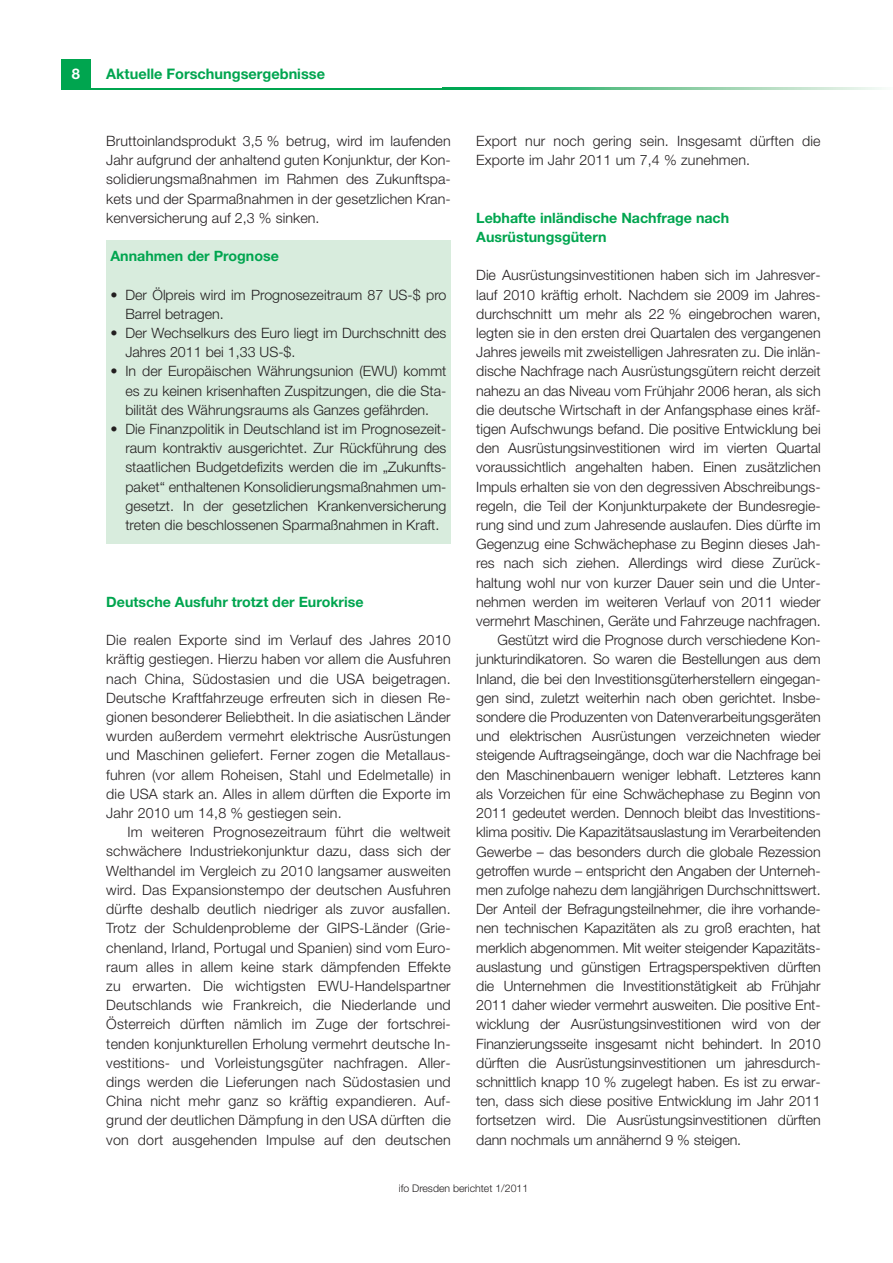
<style>
.page{position:relative;width:893px;height:1263px;background:#fff}
.page>*{position:absolute;margin:0;border:0;box-sizing:border-box;transform-origin:0 0}
.t1{font:700 14.7px "Helvetica Neue";color:#fff}
.t2{font:700 14.55px "Helvetica Neue";color:#00a54f}
.t3{font:300 14.25px/19.2px "Helvetica Neue";letter-spacing:-.005em;color:#231f20;text-align:justify}
.t4{font:700 14.25px/19.2px "Helvetica Neue";color:#00a54f}
.t5{font:300 10.5px "Helvetica Neue";color:#231f20}
</style>
<div class="page">
<div style="left:106px;top:241px;width:345px;height:303px;background:#d8ecdd"></div>
<div style="left:61px;top:60px;width:30px;height:29px;background:#00a54f"></div>
<hr style="left:61px;top:88px;width:382px;height:1px;background:#00a54f">
<svg style="left:443px;top:88px;width:439px;height:1px"></svg>
<p class="t1" style="left:72px;top:68px;width:10px">8</p>
<p class="t2" style="left:106px;top:68px;width:220px">Aktuelle Forschungsergebnisse</p>
<p class="t3" style="left:106px;top:133px;width:346px">Bruttoinlandsprodukt 3,5 % betrug, wird im laufenden Jahr aufgrund der anhaltend guten Konjunktur, der Kon&shy;solidierungsmaßnahmen im Rahmen des Zukunftspa&shy;kets und der Sparmaßnahmen in der gesetz lichen Kran&shy;kenversicherung auf 2,3 % sinken.</p>
<p class="t4" style="left:111px;top:248px;width:170px">Annahmen der Prognose</p>
<p class="t3" style="left:125px;top:286px;width:323px;text-indent:-15px">• Der Ölpreis wird im Prognosezeitraum 87 US-$ pro<br>Barrel betragen.</p>
<p class="t3" style="left:125px;top:325px;width:323px;text-indent:-15px">• Der Wechselkurs des Euro liegt im Durchschnitt des<br>Jahres 2011 bei 1,33 US-$.</p>
<p class="t3" style="left:125px;top:363px;width:323px;text-indent:-15px">• In der Europäischen Währungsunion (EWU) kommt es zu keinen krisenhaften Zuspitzungen, die die Sta&shy;bilität des Währungsraums als Ganzes gefährden.</p>
<p class="t3" style="left:125px;top:421px;width:323px;text-indent:-15px">• Die Finanzpolitik in Deutschland ist im Prognosezeit&shy;raum kontraktiv ausgerichtet. Zur Rückführung des staatlichen Budgetdefizits werden die im „Zukunfts - paket“ enthaltenen Konsolidierungsmaßnahmen um&shy;gesetzt. In der gesetzlichen Krankenversicherung tre ten die beschlossenen Sparmaßnahmen in Kraft.</p>
<p class="t4" style="left:106px;top:593px;width:259px">Deutsche Ausfuhr trotzt der Eurokrise</p>
<p class="t3" style="left:106px;top:632px;width:346px">Die realen Exporte sind im Verlauf des Jahres 2010 kräftig gestiegen. Hierzu haben vor allem die Ausfuhren nach China, Südostasien und die USA beigetragen.<br>Deutsche Kraftfahrzeuge erfreuten sich in diesen Re - gionen besonderer Beliebtheit. In die asiatischen Länder wurden außerdem vermehrt elektrische Aus rüstungen und Maschinen geliefert. Ferner zogen die Metallaus&shy;fuhren (vor allem Roheisen, Stahl und Edelmetalle) in die USA stark an. Alles in allem dürften die Exporte im Jahr 2010 um 14,8 % gestiegen sein.</p>
<p class="t3" style="left:106px;top:824px;width:346px;text-indent:21px">Im weiteren Prognosezeitraum führt die weltweit schwächere Industriekonjunktur dazu, dass sich der Welthandel im Vergleich zu 2010 langsamer ausweiten wird. Das Expansionstempo der deutschen Ausfuhren dürfte deshalb deutlich niedriger als zuvor ausfallen.<br>Trotz der Schuldenprobleme der GIPS-Länder (Grie&shy;chenland, Irland, Portugal und Spanien) sind vom Euro - raum alles in allem keine stark dämpfenden Effekte zu erwarten. Die wichtigsten EWU-Handelspartner Deutschlands wie Frankreich, die Niederlande und Österreich dürften nämlich im Zuge der fortschrei - tenden konjunkturellen Erholung vermehrt deutsche In&shy;vestitions- und Vorleistungsgüter nachfragen. Aller&shy;dings werden die Lieferungen nach Südostasien und China nicht mehr ganz so kräftig expandieren. Auf&shy;grund der deutlichen Dämpfung in den USA dürften die von dort ausgehenden Impulse auf den deutschen</p>
<p class="t3" style="left:476px;top:133px;width:346px">Export nur noch gering sein. Insgesamt dürften die<br>Exporte im Jahr 2011 um 7,4 % zunehmen.</p>
<p class="t4" style="left:476px;top:209px;width:254px">Lebhafte inländische Nachfrage nach<br>Ausrüstungsgütern</p>
<p class="t3" style="left:476px;top:267px;width:346px">Die Ausrüstungsinvestitionen haben sich im Jahresver-</p>
<p class="t3" style="left:476px;top:286px;width:346px">lauf 2010 kräftig erholt. Nachdem sie 2009 im Jahres-</p>
<p class="t3" style="left:476px;top:305px;width:346px">durchschnitt um mehr als 22 % eingebrochen waren,</p>
<p class="t3" style="left:476px;top:325px;width:346px">legten sie in den ersten drei Quartalen des vergangenen</p>
<p class="t3" style="left:476px;top:344px;width:346px">Jahres jeweils mit zweistelligen Jahresraten zu. Die inlän-</p>
<p class="t3" style="left:476px;top:363px;width:346px">dische Nachfrage nach Ausrüstungsgütern reicht derzeit</p>
<p class="t3" style="left:476px;top:382px;width:346px">nahezu an das Niveau vom Frühjahr 2006 heran, als sich</p>
<p class="t3" style="left:476px;top:401px;width:346px">die deutsche Wirtschaft in der Anfangsphase eines kräf-</p>
<p class="t3" style="left:476px;top:421px;width:346px">tigen Aufschwungs befand. Die positive Entwicklung bei</p>
<p class="t3" style="left:476px;top:440px;width:346px">den Ausrüstungsinvestitionen wird im vierten Quartal</p>
<p class="t3" style="left:476px;top:459px;width:346px">voraussichtlich angehalten haben. Einen zusätzlichen</p>
<p class="t3" style="left:476px;top:478px;width:346px">Impuls erhalten sie von den degressiven Abschreibungs-</p>
<p class="t3" style="left:476px;top:497px;width:346px">regeln, die Teil der Konjunkturpakete der Bundesregie-</p>
<p class="t3" style="left:476px;top:517px;width:346px">rung sind und zum Jahresende auslaufen. Dies dürfte im</p>
<p class="t3" style="left:476px;top:536px;width:346px">Gegenzug eine Schwächephase zu Beginn dieses Jah-</p>
<p class="t3" style="left:476px;top:555px;width:346px">res nach sich ziehen. Allerdings wird diese Zurück -</p>
<p class="t3" style="left:476px;top:574px;width:346px">haltung wohl nur von kurzer Dauer sein und die Unter-</p>
<p class="t3" style="left:476px;top:593px;width:346px">nehmen werden im weiteren Verlauf von 2011 wieder</p>
<p class="t3" style="left:476px;top:613px;width:346px">vermehrt Maschinen, Geräte und Fahrzeuge nachfragen.</p>
<p class="t3" style="left:497px;top:632px;width:325px">Gestützt wird die Prognose durch verschiedene Kon-</p>
<p class="t3" style="left:476px;top:651px;width:346px">junkturindikatoren. So waren die Bestellungen aus dem</p>
<p class="t3" style="left:476px;top:670px;width:346px">Inland, die bei den Investitionsgüterherstellern eingegan-</p>
<p class="t3" style="left:476px;top:689px;width:346px">gen sind, zuletzt weiterhin nach oben gerichtet. Insbe-</p>
<p class="t3" style="left:476px;top:709px;width:346px">sondere die Produzenten von Datenverarbeitungs geräten</p>
<p class="t3" style="left:476px;top:728px;width:346px">und elektrischen Ausrüstungen verzeichneten wieder</p>
<p class="t3" style="left:476px;top:747px;width:346px">steigende Auftragseingänge, doch war die Nachfrage bei</p>
<p class="t3" style="left:476px;top:766px;width:346px">den Maschinenbauern weniger lebhaft. Letzteres kann</p>
<p class="t3" style="left:476px;top:785px;width:346px">als Vorzeichen für eine Schwächephase zu Beginn von</p>
<p class="t3" style="left:476px;top:805px;width:346px">2011 gedeutet werden. Dennoch bleibt das Investitions-</p>
<p class="t3" style="left:476px;top:824px;width:346px">klima positiv. Die Kapazitätsauslastung im Verarbeitenden</p>
<p class="t3" style="left:476px;top:843px;width:346px">Gewerbe – das besonders durch die globale Rezession</p>
<p class="t3" style="left:476px;top:862px;width:346px">getroffen wurde – entspricht den Angaben der Unterneh-</p>
<p class="t3" style="left:476px;top:881px;width:346px">men zufolge nahezu dem langjährigen Durchschnittswert.</p>
<p class="t3" style="left:476px;top:901px;width:346px">Der Anteil der Befragungsteilnehmer, die ihre vorhande-</p>
<p class="t3" style="left:476px;top:920px;width:346px">nen technischen Kapazitäten als zu groß erachten, hat</p>
<p class="t3" style="left:476px;top:939px;width:346px">merklich abgenommen. Mit weiter steigender Kapazitäts-</p>
<p class="t3" style="left:476px;top:958px;width:346px">auslastung und günstigen Ertragsperspektiven dürften</p>
<p class="t3" style="left:476px;top:977px;width:346px">die Unternehmen die Investitionstätigkeit ab Frühjahr</p>
<p class="t3" style="left:476px;top:997px;width:346px">2011 daher wieder vermehrt ausweiten. Die positive Ent-</p>
<p class="t3" style="left:476px;top:1016px;width:346px">wicklung der Ausrüstungsinvestitionen wird von der</p>
<p class="t3" style="left:476px;top:1035px;width:346px">Finanzierungsseite insgesamt nicht behindert. In 2010</p>
<p class="t3" style="left:476px;top:1054px;width:346px">dürften die Ausrüstungsinvestitionen um jahresdurch-</p>
<p class="t3" style="left:476px;top:1073px;width:346px">schnittlich knapp 10 % zugelegt haben. Es ist zu erwar-</p>
<p class="t3" style="left:476px;top:1093px;width:346px">ten, dass sich diese positive Entwicklung im Jahr 2011</p>
<p class="t3" style="left:476px;top:1112px;width:346px">fortsetzen wird. Die Ausrüstungsinvestitionen dürften</p>
<p class="t3" style="left:476px;top:1131px;width:266px">dann nochmals um annähernd 9 % steigen.</p>
<p class="t5" style="left:399px;top:1185px;width:131px">ifo Dresden berichtet 1/2011</p>
</div>
